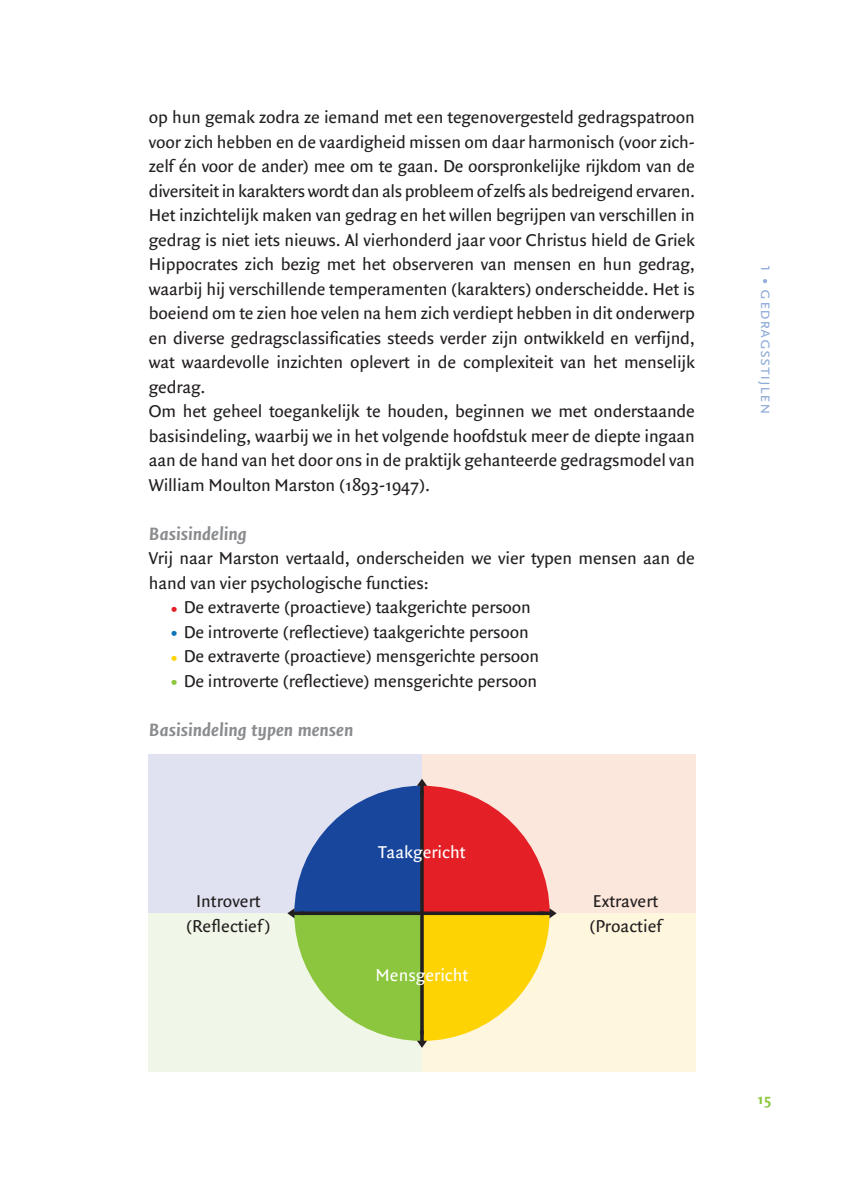
<style>
.page{position:relative;width:844px;height:1191px;background:#fff}
.page>*{position:absolute;margin:0;border:0;box-sizing:border-box;transform-origin:0 0}
.t1{font:italic 700 19.25px "Quadraat Sans Con";color:#8a8c8f;scale:1.2 1}
.t2{font:18.38px/24.5px "Quadraat Sans";letter-spacing:-.01em;color:#231f20}
.t3{font:18.38px "Quadraat Sans";color:#fff}
.t4{font:17.5px "Scala Sans Regular SC";letter-spacing:.015em;color:#90acd8}
.t5{font:700 15.75px "Quadraat Sans";color:#8bc63e}
.s1{font-size:24.5px;color:#e41f25}
.s2{font-size:24.5px;color:#1074bc}
.s3{font-size:24.5px;color:#fed304}
.s4{font-size:24.5px;color:#8bc63e}
</style>
<div class="page">
<div style="left:149px;top:754px;width:273px;height:159px;background:#e0e2f1"></div>
<div style="left:422px;top:913px;width:272px;height:158px;background:#fef7dd"></div>
<div style="left:422px;top:754px;width:272px;height:159px;background:#fce7dc"></div>
<div style="left:149px;top:913px;width:273px;height:158px;background:#f1f7e8"></div>
<svg style="left:287px;top:779px;width:269px;height:268px"></svg>
<p class="t2" style="left:149px;top:106px;width:547px">op hun gemak zodra ze iemand met een tegenovergesteld gedragspatroon voor zich hebben en de vaardigheid missen om daar harmonisch (voor zich&shy;zelf én voor de ander) mee om te gaan. De oorspronkelijke rijkdom van de diversiteit in karakters wordt dan als probleem of zelfs als bedreigend ervaren.<br>Het inzichtelijk maken van gedrag en het willen begrijpen van verschillen in gedrag is niet iets nieuws. Al vierhonderd jaar voor Christus hield de Griek Hippocrates zich bezig met het observeren van mensen en hun gedrag, waarbij hij verschillende temperamenten (karakters) onderscheidde. Het is boeiend om te zien hoe velen na hem zich verdiept hebben in dit onderwerp en diverse gedragsclassificaties steeds verder zijn ontwikkeld en verfijnd, wat waardevolle inzichten oplevert in de complexiteit van het menselijk gedrag.<br>Om het geheel toegankelijk te houden, beginnen we met onderstaande basisindeling, waarbij we in het volgende hoofdstuk meer de diepte ingaan aan de hand van het door ons in de praktijk gehanteerde gedragsmodel van William Moulton Marston (1893-1947).</p>
<p class="t1" style="left:149px;top:526px;width:83px">Basisindeling</p>
<p class="t2" style="left:149px;top:547px;width:547px">Vrij naar Marston vertaald, onderscheiden we vier typen mensen aan de hand van vier psychologische functies:</p>
<p class="t2" style="left:169px;top:596px;width:363px"><span class="s1">•</span> De extraverte (proactieve) taakgerichte persoon</p>
<p class="t2" style="left:169px;top:621px;width:361px"><span class="s2">•</span> De introverte (reflectieve) taakgerichte persoon</p>
<p class="t2" style="left:169px;top:645px;width:372px"><span class="s3">•</span> De extraverte (proactieve) mensgerichte persoon</p>
<p class="t2" style="left:169px;top:670px;width:370px"><span class="s4">•</span> De introverte (reflectieve) mensgerichte persoon</p>
<p class="t1" style="left:149px;top:722px;width:172px">Basisindeling typen mensen</p>
<p class="t3" style="left:378px;top:845px;width:89px">Taakgericht</p>
<p class="t2" style="left:196px;top:890px;width:66px">Introvert</p>
<p class="t2" style="left:592px;top:890px;width:67px">Extravert</p>
<p class="t2" style="left:186px;top:915px;width:86px">(Reflectief )</p>
<p class="t2" style="left:589px;top:915px;width:74px">(Proactief</p>
<p class="t3" style="left:375px;top:967px;width:94px">Mensgericht</p>
<p class="t4" style="left:777px;top:265px;width:150px;rotate:90deg">1 • gedragsstijlen</p>
<p class="t5" style="left:757px;top:1092px;width:16px">15</p>
</div>
